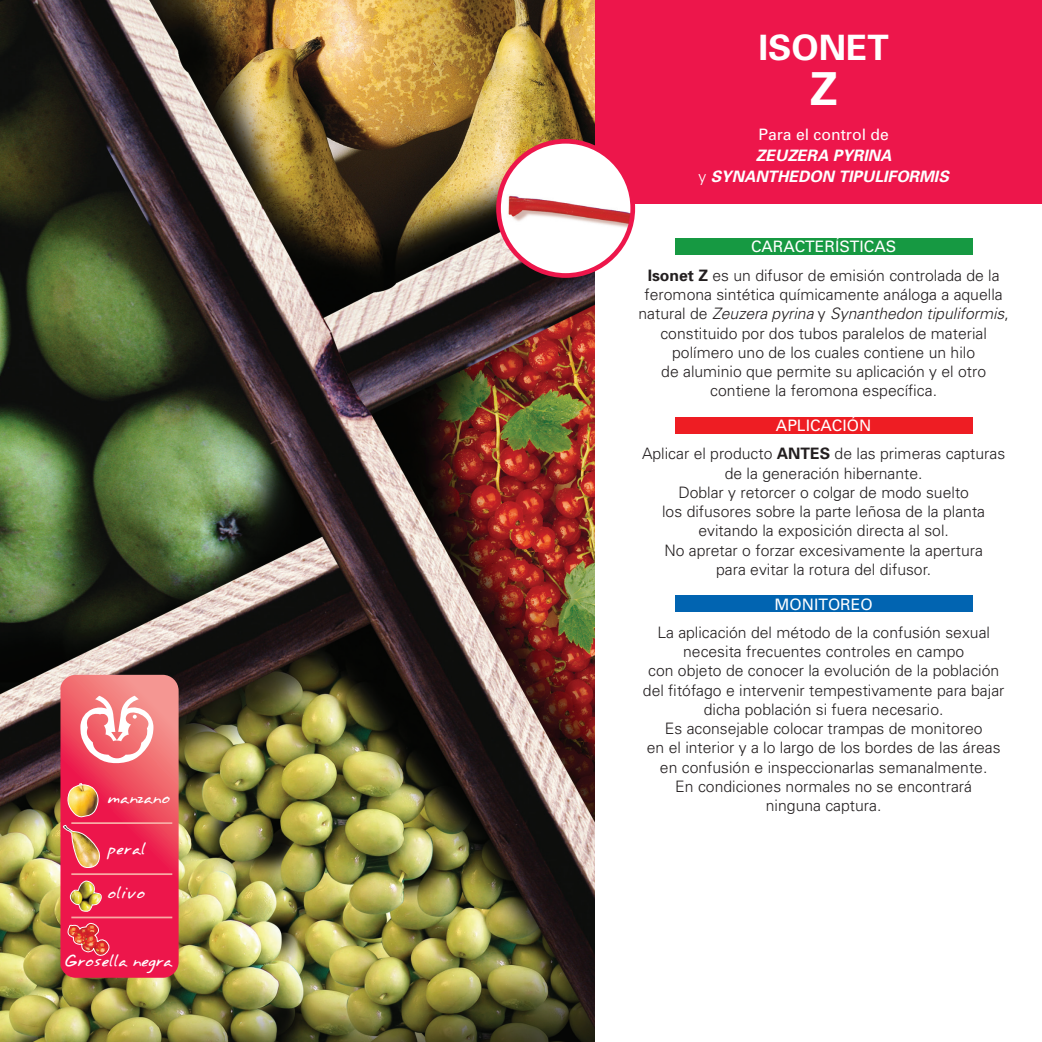
<style>
.page{position:relative;width:1042px;height:1042px;background:#fff}
.page>*{position:absolute;margin:0;border:0;box-sizing:border-box;transform-origin:0 0}
.t1{font:700 45.5px "Univers";color:#fff}
.t2{font:700 35px "Univers";color:#fff}
.t3{font:300 15.75px/19.2px "Univers";color:#231f20;text-align:center}
.t4{font:15.75px "Univers";color:#fff}
.t5{font:italic 700 15.75px/21px "Univers";color:#fff;text-align:center}
.t6{font:14px "Annifont";letter-spacing:-.04em;color:#fff}
.t7{font:14px "Annifont";letter-spacing:-.06em;color:#fff}
.s1{font-weight:300;font-style:normal}
.s2{font-weight:700}
.s3{font-style:italic}
</style>
<div class="page">
<img style="left:0;top:0;width:595px;height:1042px">
<div style="left:595px;top:0;width:447px;height:203px;background:#ed164b"></div>
<div style="left:675px;top:238px;width:297px;height:17px;background:#169942"></div>
<div style="left:675px;top:417px;width:297px;height:17px;background:#ee1d23"></div>
<div style="left:675px;top:595px;width:297px;height:17px;background:#0164b1"></div>
<svg style="left:60px;top:675px;width:119px;height:303px;background:#ec4e64"></svg>
<div style="left:499px;top:141px;width:133px;height:134px;background:#fff;border-radius:50%"></div>
<img style="left:501px;top:176px;width:131px;height:67px">
<div style="left:496px;top:139px;width:139px;height:139px;border:5px solid #ed164b;border-radius:50%"></div>
<p class="t6" style="left:107px;top:786px;width:65px">manzano</p>
<p class="t6" style="left:107px;top:836px;width:41px">peral</p>
<p class="t6" style="left:107px;top:881px;width:39px">olivo</p>
<p class="t7" style="left:64px;top:949px;width:111px">Grosella negra</p>
<h2 class="t2" style="left:758px;top:25px;width:132px">ISONET</h2>
<h1 class="t1" style="left:810px;top:60px;width:29px">Z</h1>
<p class="t4" style="left:758px;top:125px;width:132px">Para el control de</p>
<p class="t5" style="left:698px;top:145px;width:252px">ZEUZERA PYRINA<br><span class="s1">y</span> SYNANTHEDON TIPULIFORMIS</p>
<p class="t4" style="left:751px;top:237px;width:147px">CARACTERÍSTICAS</p>
<p class="t3" style="left:638px;top:265px;width:372px"><span class="s2">Isonet Z</span> es un difusor de emisión controlada de la feromona sintética químicamente análoga a aquella natural de <span class="s3">Zeuzera pyrina</span> y <span class="s3">Synanthedon tipuliformis</span>, constituido por dos tubos paralelos de material polímero uno de los cuales contiene un hilo<br>de aluminio que permite su aplicación y el otro contiene la feromona específica.</p>
<p class="t4" style="left:776px;top:416px;width:97px">APLICACIÓN</p>
<p class="t3" style="left:642px;top:444px;width:365px">Aplicar el producto <span class="s2">ANTES</span> de las primeras capturas de la generación hibernante.<br>Doblar y retorcer o colgar de modo suelto<br>los difusores sobre la parte leñosa de la planta evitando la exposición directa al sol.<br>No apretar o forzar excesivamente la apertura<br>para evitar la rotura del difusor.</p>
<p class="t4" style="left:774px;top:594px;width:100px">MONITOREO</p>
<p class="t3" style="left:643px;top:622px;width:363px">La aplicación del método de la confusión sexual necesita frecuentes controles en campo<br>con objeto de conocer la evolución de la población del fitófago e intervenir tempestivamente para bajar dicha población si fuera necesario.<br>Es aconsejable colocar trampas de monitoreo<br>en el interior y a lo largo de los bordes de las áreas en confusión e inspeccionarlas semanalmente.<br>En condiciones normales no se encontrará<br>ninguna captura.</p>
</div>
